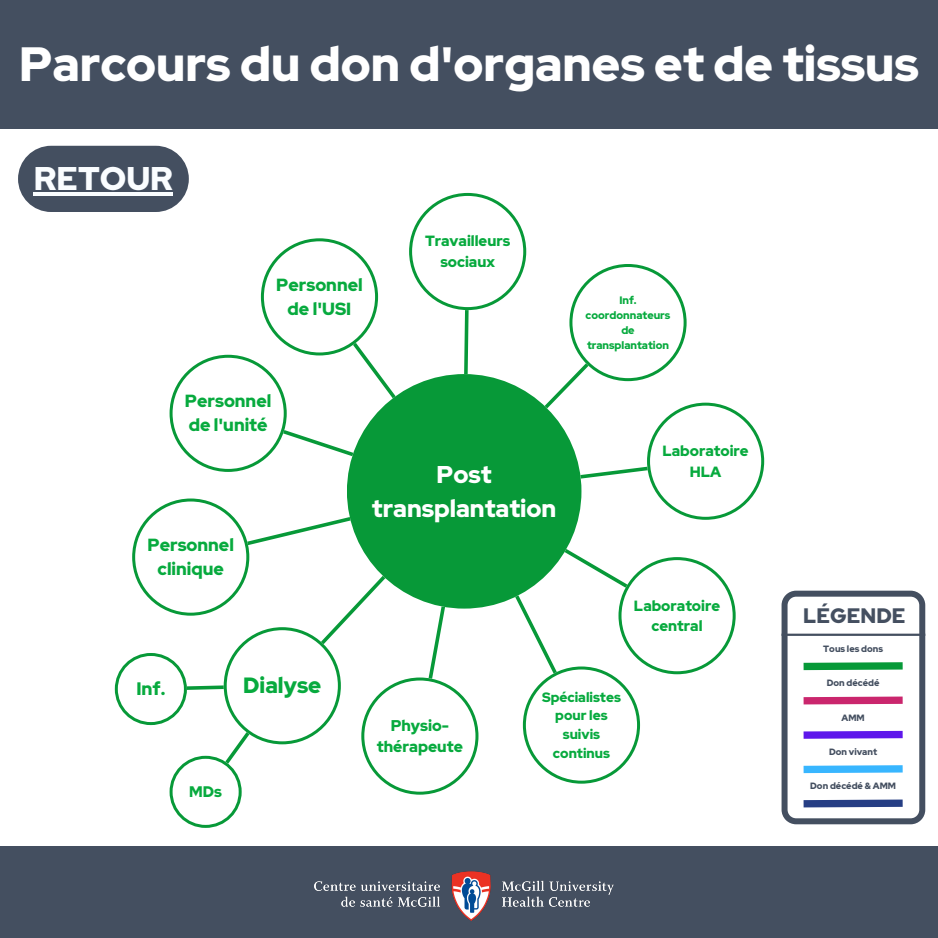
<style>
.page{position:relative;width:938px;height:938px;background:#fff}
.page>*{position:absolute;margin:0;border:0;box-sizing:border-box;transform-origin:0 0}
.t1{font:900 47.9px "Red Hat Display";color:#fff}
.t2{font:900 32.65px "Red Hat Display";color:#fafdff}
.t3{font:900 24.18px/33.8px "Red Hat Display";color:#fff;text-align:center}
.t4{font:900 22px "Red Hat Display";color:#07aa3e}
.t5{font:900 20.85px "Red Hat Display";color:#444f60}
.t6{font:900 18px "Red Hat Display";color:#07aa3e}
.t7{font:900 17.5px/24.4px "Red Hat Display";color:#07aa3e;text-align:center}
.t8{font:900 15.5px/21.6px "Red Hat Display";color:#07aa3e;text-align:center}
.t9{font:900 15.25px "Red Hat Display";color:#07aa3e}
.t10{font:900 14.75px/20.6px "Red Hat Display";color:#07aa3e;text-align:center}
.t11{font:900 13.5px/18.8px "Red Hat Display";color:#07aa3e;text-align:center}
.t12{font:900 10.75px/15px "Red Hat Display";color:#07aa3e;text-align:center}
.t13{font:900 9.1px "Red Hat Display";color:#444f60}
</style>
<div class="page">
<hr style="left:450px;top:937px;width:56px;height:1px;background:#263e84">
<div style="left:0;top:846px;width:937px;height:91px;background:#444f60"></div>
<img style="left:315px;top:871px;width:299px;height:49px">
<svg style="left:781px;top:590px;width:145px;height:234px"></svg>
<div style="left:0;top:0;width:938px;height:129px;background:#444f60"></div>
<div style="left:18px;top:146px;width:171px;height:66px;background:#444f60;border-radius:33px"></div>
<hr style="left:34px;top:192px;width:139px;height:3px;background:#fafdff">
<div style="left:347px;top:374px;width:234px;height:234px;background:#079938;border-radius:50%"></div>
<svg style="left:409px;top:193px;width:117px;height:184px"></svg>
<svg style="left:512px;top:545px;width:223px;height:238px"></svg>
<svg style="left:169px;top:238px;width:230px;height:234px"></svg>
<svg style="left:541px;top:264px;width:223px;height:256px"></svg>
<svg style="left:115px;top:498px;width:363px;height:329px"></svg>
<h5 class="t1" style="left:19px;top:33px;width:901px">Parcours du don d'organes et de tissus</h5>
<p class="t2" style="left:34px;top:157px;width:141px">RETOUR</p>
<p class="t7" style="left:276px;top:272px;width:88px">Personnel de l'USI</p>
<h5 class="t10" style="left:425px;top:231px;width:87px">Travailleurs sociaux</h5>
<p class="t7" style="left:185px;top:388px;width:88px;text-align:left">Personnel de l'unité</p>
<h6 class="t7" style="left:147px;top:532px;width:88px">Personnel clinique</h6>
<h3 class="t3" style="left:372px;top:457px;width:186px">Post transplantation</h3>
<p class="t12" style="left:585px;top:292px;width:86px">Inf. coordonnateurs de transplantation</p>
<p class="t10" style="left:662px;top:440px;width:88px">Laboratoire<br>HLA</p>
<h6 class="t10" style="left:634px;top:595px;width:88px">Laboratoire central</h6>
<h5 class="t6" style="left:136px;top:676px;width:30px">Inf.</h5>
<p class="t4" style="left:243px;top:671px;width:80px">Dialyse</p>
<h3 class="t9" style="left:189px;top:781px;width:34px">MDs</h3>
<p class="t8" style="left:377px;top:714px;width:88px">Physio&shy;thérapeute</p>
<p class="t11" style="left:542px;top:687px;width:80px">Spécialistes pour les suivis continus</p>
<p class="t5" style="left:803px;top:601px;width:104px">LÉGENDE</p>
<h5 class="t13" style="left:823px;top:642px;width:61px">Tous les dons</h5>
<h2 class="t13" style="left:826px;top:677px;width:54px">Don décédé</h2>
<h6 class="t13" style="left:841px;top:711px;width:25px">AMM</h6>
<p class="t13" style="left:829px;top:745px;width:50px">Don vivant</p>
<p class="t13" style="left:810px;top:780px;width:87px">Don décédé &amp; AMM</p>
</div>
